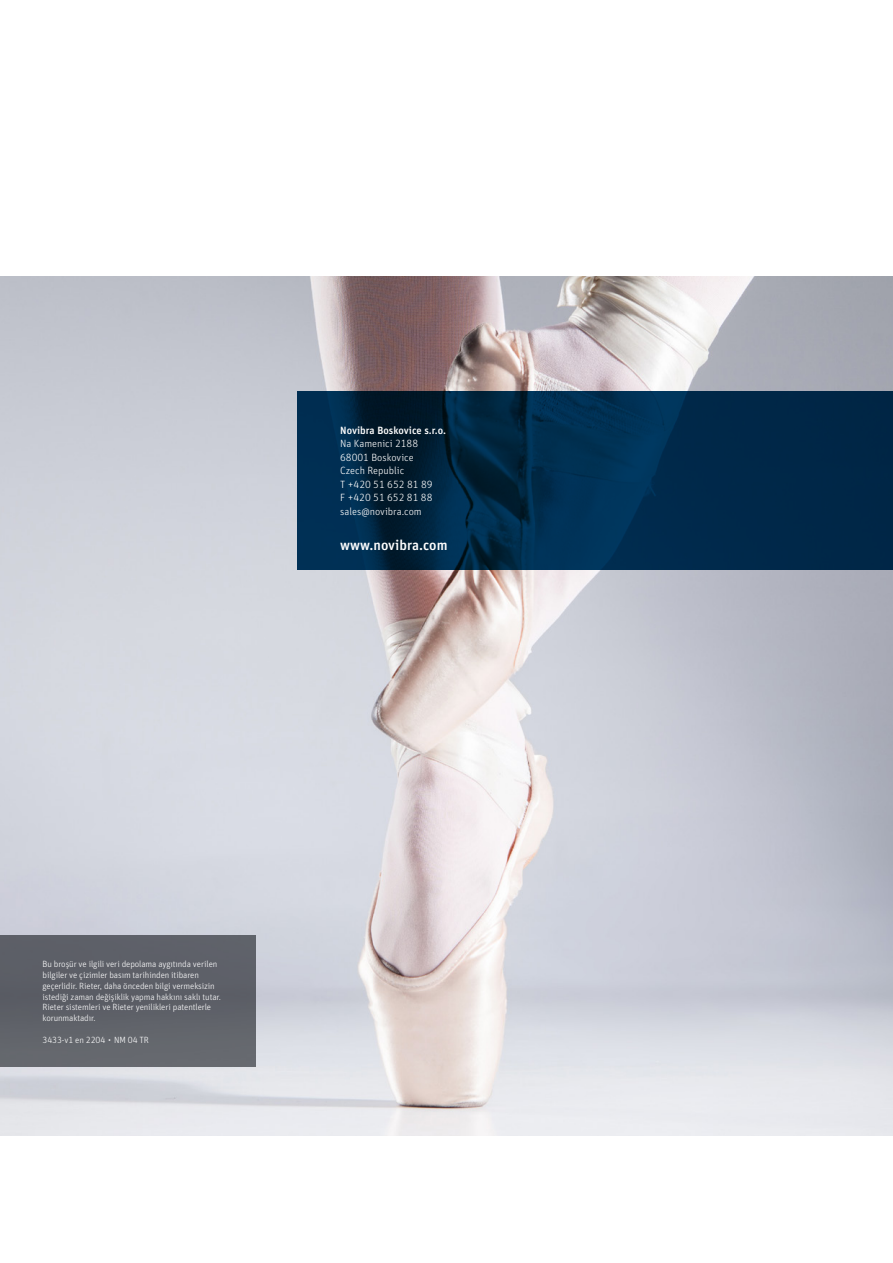
<style>
.page{position:relative;width:893px;height:1263px;background:#fff}
.page>*{position:absolute;margin:0;border:0;box-sizing:border-box;transform-origin:0 0}
.t1{font:500 14.25px "Unit Pro";color:#fff}
.t2{font:300 10.5px/13.5px "Unit Pro";color:#fff}
.t3{font:500 10.5px "Unit Pro";color:#fff}
.t4{font:300 9px/10.8px "Unit Pro";letter-spacing:-.01em;color:#fff}
</style>
<div class="page">
<img style="left:0;top:276px;width:893px;height:859px">
<svg style="left:298px;top:391px;width:595px;height:179px;background:#002948"></svg>
<div style="left:0;top:935px;width:255px;height:132px;background:#5e6068"></div>
<p class="t3" style="left:340px;top:422px;width:107px">Novibra Boskovice s.r.o.</p>
<p class="t2" style="left:340px;top:436px;width:94px">Na Kamenici 2188<br>68001 Boskovice<br>Czech Republic<br>T +420 51 652 81 89<br>F +420 51 652 81 88 sales@novibra.com</p>
<h1 class="t1" style="left:340px;top:534px;width:109px">www.novibra.com</h1>
<p class="t4" style="left:43px;top:958px;width:180px">Bu broşür ve ilgili veri depolama aygıtında verilen bilgiler ve çizimler basım tarihinden itibaren geçerlidir. Rieter, daha önceden bilgi vermeksizin istediği zaman değişiklik yapma hakkını saklı tutar.<br>Rieter sistemleri ve Rieter yenilikleri patentlerle korunmaktadır.</p>
<p class="t4" style="left:43px;top:1034px;width:108px">3433-v1 en 2204 ∙ NM 04 TR</p>
</div>
